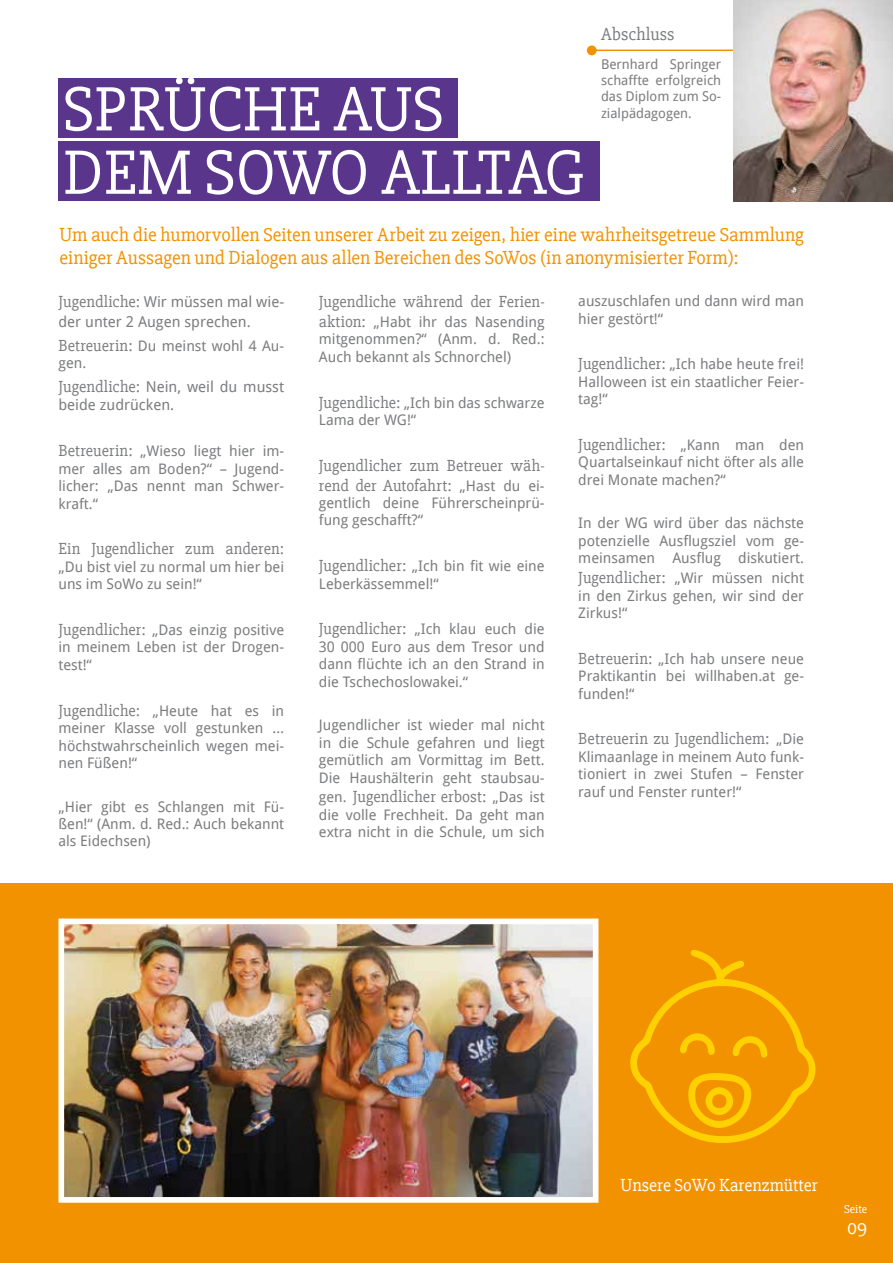
<style>
.page{position:relative;width:893px;height:1263px;background:#fff}
.page>*{position:absolute;margin:0;border:0;box-sizing:border-box;transform-origin:0 0}
.t1{font:64.65px/63.3px "Slabo 27 px";color:#fff}
.t2{font:19.5px/23.4px "Slabo 27 px";color:#f39200}
.t3{font:19.5px "Slabo 27 px";color:#fff}
.t4{font:18px "Slabo 27 px";color:#fff}
.t5{font:18px "Slabo 27 px";color:#7c7d7f}
.t6{font:16.5px/19.8px "Slabo 27 px";letter-spacing:.005em;color:#7c7d7f}
.t7{font:15px/19.8px "Droid Sans";color:#7c7d7f}
.t8{font:14.55px/17.4px "Droid Sans";color:#7c7d7f;text-align:justify}
.t9{font:13.5px/16.2px "Droid Sans";color:#7c7d7f;text-align:justify}
.t10{font:12px "Slabo 27 px";color:#fff}
.s1{font-family:"Slabo 27 px";font-size:16.5px}
.s2{font-family:"Droid Sans";font-size:14.55px}
</style>
<div class="page">
<div style="left:0;top:884px;width:893px;height:379px;background:#f39200"></div>
<hr style="left:589px;top:50px;width:286px;height:1px;background:#f39200">
<div style="left:587px;top:45px;width:10px;height:10px;background:#f39200;border-radius:50%"></div>
<img style="left:65px;top:925px;width:526px;height:271px">
<div style="left:58px;top:918px;width:540px;height:285px;border:6px solid #fff"></div>
<img style="left:733px;top:0;width:160px;height:201px">
<div style="left:58px;top:78px;width:400px;height:60px;background:#59358c"></div>
<div style="left:58px;top:141px;width:542px;height:59px;background:#59358c"></div>
<svg style="left:630px;top:949px;width:186px;height:194px"></svg>
<h1 class="t1" style="left:63px;top:77px;width:524px">SPRÜCHE AUS<br>DEM SOWO ALLTAG</h1>
<p class="t5" style="left:601px;top:24px;width:75px">Abschluss</p>
<p class="t9" style="left:601px;top:56px;width:122px">Bernhard Springer schaffte erfolgreich das Diplom zum So&shy;zialpädagogen.</p>
<h2 class="t2" style="left:60px;top:223px;width:746px">Um auch die humorvollen Seiten unserer Arbeit zu zeigen, hier eine wahrheitsgetreue Sammlung einiger Aussagen und Dialogen aus allen Bereichen des SoWos (in anonymisierter Form):</h2>
<p class="t7" style="left:58px;top:291px;width:227px"><span class="s1">Jugendliche:</span> Wir müssen mal wie&shy;der unter 2 Augen sprechen.</p>
<p class="t8" style="left:58px;top:336px;width:227px"><span class="s1">Betreuerin:</span> Du meinst wohl 4 Au&shy;gen.</p>
<p class="t7" style="left:58px;top:378px;width:227px;line-height:18px"><span class="s1">Jugendliche:</span> Nein, weil du musst beide zudrücken.</p>
<p class="t8" style="left:58px;top:442px;width:227px"><span class="s1">Betreuerin:</span> „Wieso liegt hier im&shy;mer alles am Boden?“ – Jugend&shy;licher: „Das nennt man Schwer&shy;kraft.“</p>
<p class="t6" style="left:58px;top:539px;width:227px">Ein Jugendlicher zum anderen:</p>
<p class="t8" style="left:58px;top:557px;width:227px">„Du bist viel zu normal um hier bei uns im SoWo zu sein!“</p>
<p class="t8" style="left:58px;top:621px;width:227px"><span class="s1">Jugendlicher:</span> „Das einzig positive in meinem Leben ist der Drogen&shy;test!“</p>
<p class="t8" style="left:58px;top:701px;width:227px"><span class="s1">Jugendliche:</span> „Heute hat es in meiner Klasse voll gestunken … höchstwahrscheinlich wegen mei&shy;nen Füßen!“</p>
<p class="t8" style="left:58px;top:797px;width:227px">„Hier gibt es Schlangen mit Fü&shy;ßen!“ (Anm. d. Red.: Auch bekannt als Eidechsen)</p>
<p class="t6" style="left:319px;top:291px;width:227px">Jugendliche während der Ferien-</p>
<p class="t8" style="left:319px;top:312px;width:227px"><span class="s1">aktion:</span> „Habt ihr das Nasending mitgenommen?“ (Anm. d. Red.:<br>Auch bekannt als Schnorchel)</p>
<p class="t8" style="left:319px;top:393px;width:227px"><span class="s1">Jugendliche:</span> „Ich bin das schwarze<br>Lama der WG!“</p>
<p class="t6" style="left:319px;top:455px;width:227px">Jugendlicher zum Betreuer wäh&shy;rend der Autofahrt: <span class="s2">„Hast du ei-</span></p>
<p class="t8" style="left:319px;top:494px;width:227px">gentlich deine Führerscheinprü&shy;fung geschafft?“</p>
<p class="t8" style="left:319px;top:557px;width:227px"><span class="s1">Jugendlicher:</span> „Ich bin fit wie eine<br>Leberkässemmel!“</p>
<p class="t8" style="left:319px;top:620px;width:227px"><span class="s1">Jugendlicher:</span> „Ich klau euch die 30 000 Euro aus dem Tresor und dann flüchte ich an den Strand in die Tschechoslowakei.“</p>
<p class="t8" style="left:319px;top:716px;width:227px">Jugendlicher ist wieder mal nicht in die Schule gefahren und liegt gemütlich am Vormittag im Bett.<br>Die Haushälterin geht staubsau-</p>
<p class="t6" style="left:319px;top:787px;width:227px"><span class="s2">gen.</span> Jugendlicher erbost: <span class="s2">„Das ist</span></p>
<p class="t8" style="left:319px;top:805px;width:227px">die volle Frechheit. Da geht man extra nicht in die Schule, um sich</p>
<p class="t8" style="left:578px;top:292px;width:227px">auszuschlafen und dann wird man hier gestört!“</p>
<p class="t8" style="left:578px;top:355px;width:227px"><span class="s1">Jugendlicher:</span> „Ich habe heute frei!<br>Halloween ist ein staatlicher Feier&shy;tag!“</p>
<p class="t6" style="left:578px;top:434px;width:227px">Jugendlicher: <span class="s2">„Kann man den</span></p>
<p class="t8" style="left:578px;top:453px;width:227px">Quartalseinkauf nicht öfter als alle drei Monate machen?“</p>
<p class="t8" style="left:578px;top:514px;width:227px">In der WG wird über das nächste potenzielle Ausflugsziel vom ge&shy;meinsamen Ausflug diskutiert.</p>
<p class="t8" style="left:578px;top:569px;width:227px"><span class="s1">Jugendlicher:</span> „Wir müssen nicht in den Zirkus gehen, wir sind der Zirkus!“</p>
<p class="t8" style="left:578px;top:649px;width:227px"><span class="s1">Betreuerin:</span> „Ich hab unsere neue Praktikantin bei willhaben.at ge&shy;funden!“</p>
<p class="t6" style="left:578px;top:729px;width:227px">Betreuerin zu Jugendlichem: <span class="s2">„Die</span></p>
<p class="t8" style="left:578px;top:747px;width:227px">Klimaanlage in meinem Auto funk&shy;tioniert in zwei Stufen – Fenster rauf und Fenster runter!“</p>
<p class="t4" style="left:620px;top:1174px;width:199px">Unsere SoWo Karenzmütter</p>
<p class="t10" style="left:844px;top:1202px;width:25px">Seite</p>
<h2 class="t3" style="left:847px;top:1216px;width:22px">09</h2>
</div>
